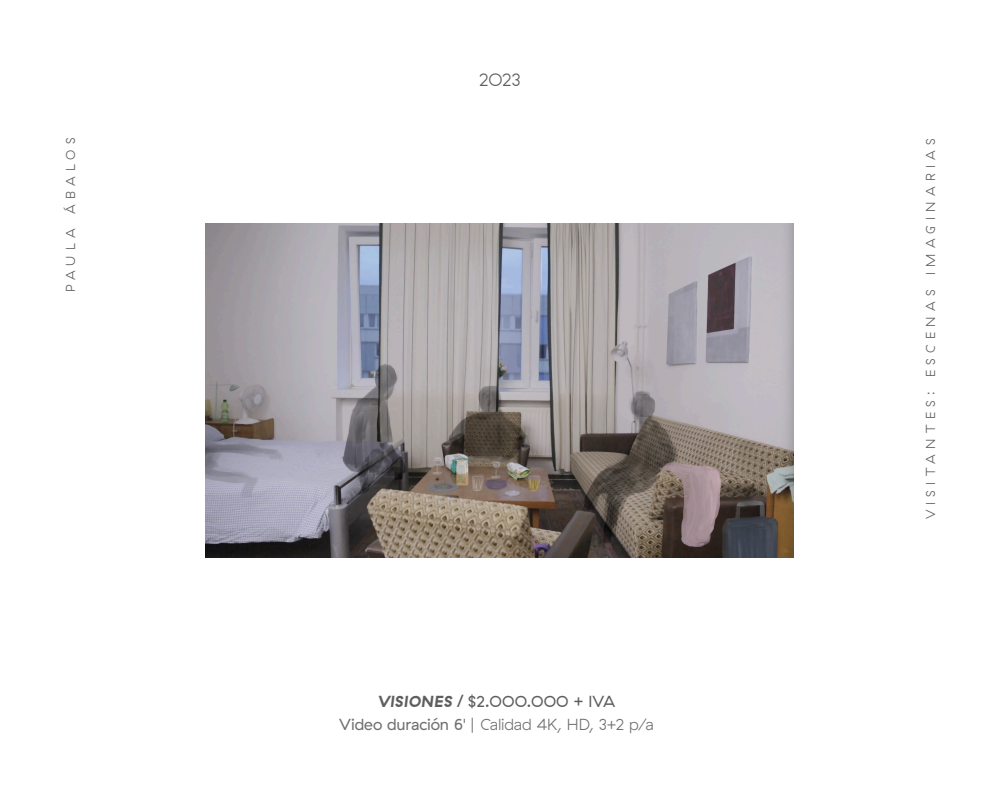
<style>
.page{position:relative;width:1000px;height:800px;background:#fff}
.page>*{position:absolute;margin:0;border:0;box-sizing:border-box;transform-origin:0 0}
.ingles{font:300 18px "GT Haptik Trial";color:#5e5e5e}
.texto{font:300 16px "GT Haptik";letter-spacing:-.01em;color:#707070}
.ingles-2{font:16px "GT Haptik";letter-spacing:.01em;color:#5e5e5e}
.ingles-3{font:300 13px "GT Haptik";letter-spacing:.41em;color:#5e5e5e}
.s1{font-weight:700;font-style:italic}
.s2{font-family:"Agency FB";font-weight:700}
.s3{font-weight:400}
.s4{font-family:"Agency FB";font-weight:400}
</style>
<div class="page">
<img style="left:206px;top:223px;width:588px;height:334px">
<p class="ingles-3" style="left:63px;top:292px;width:156px;rotate:-90deg">PAULA ÁBALOS</p>
<p class="ingles" style="left:479px;top:73px;width:43px">2O23</p>
<p class="ingles-2" style="left:378px;top:692px;width:239px"><span class="s1">VISIONES</span> <span class="s2">/</span> $2.OOO.OOO + IVA</p>
<p class="texto" style="left:339px;top:715px;width:316px"><span class="s3">Video duración 6'</span> <span class="s4">|</span> Calidad 4K, HD, 3+2 p/a</p>
<p class="ingles-3" style="left:923px;top:519px;width:382px;rotate:-90deg">VISITANTES: ESCENAS IMAGINARIAS</p>
</div>
